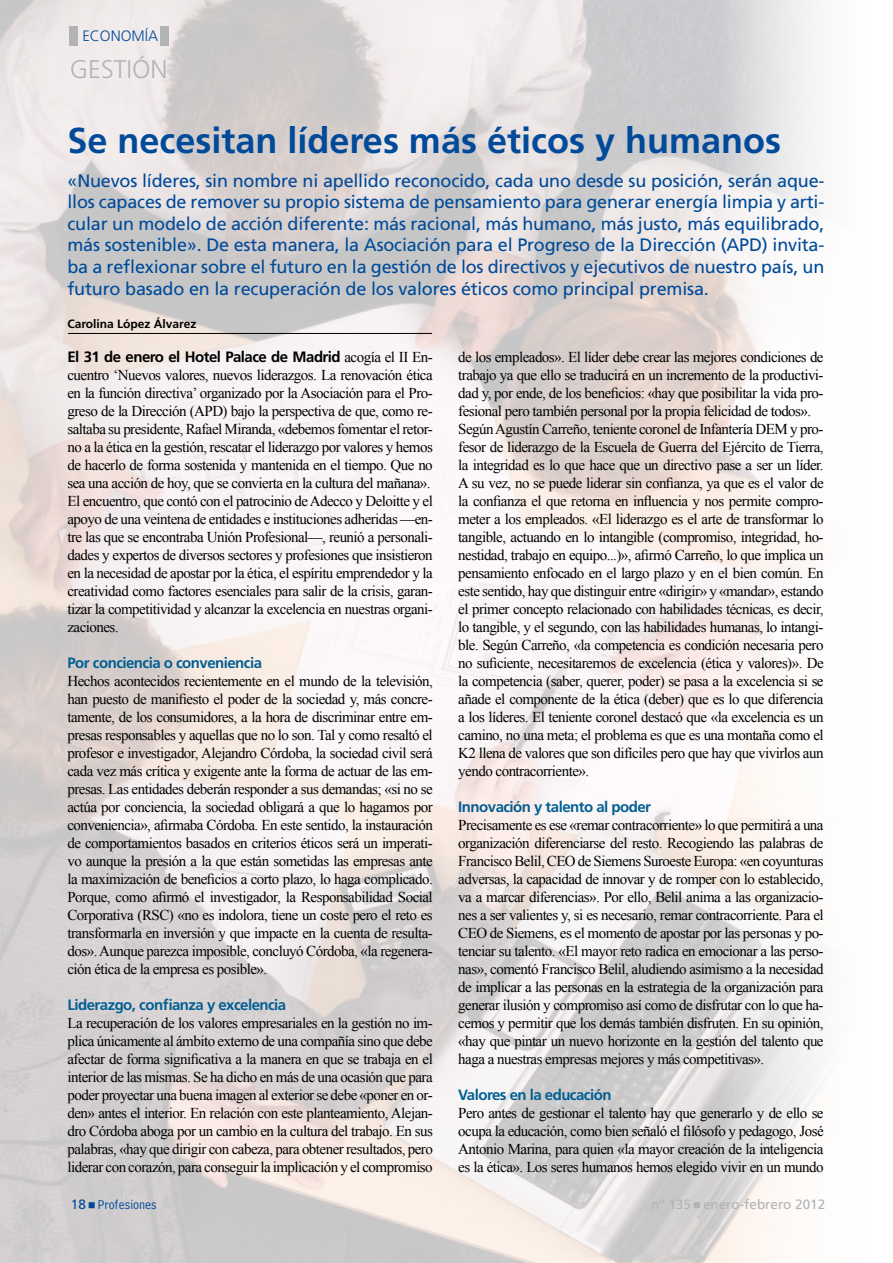
<style>
.page{position:relative;width:893px;height:1263px;background:#fff}
.page>*{position:absolute;margin:0;border:0;box-sizing:border-box;transform-origin:0 0}
.t1{font:700 36px "Frutiger";color:#004a99}
.t2{font:300 25.5px "Frutiger";color:#b1b3b4}
.t3{font:18px/21.6px "Frutiger";letter-spacing:-.01em;color:#004a99;text-align:justify}
.t4{font:15px/18px "Times New Roman";letter-spacing:-.035em;color:#000;text-align:justify}
.t5{font:700 15px "Frutiger";letter-spacing:-.035em;color:#015f93}
.t6{font:700 15px "Frutiger";letter-spacing:-.035em;color:#000}
.t7{font:300 15px "Frutiger";color:#004a99}
.t8{font:13.5px "Frutiger";color:#b1b3b4}
.t9{font:13.5px "Bell Centennial Std Address";color:#004a99}
.t10{font:13.5px "Frutiger";color:#004a99}
.t11{font:700 12px "Frutiger";color:#000}
.s1{font-family:"Times New Roman";font-weight:400}
</style>
<div class="page">
<img style="left:0;top:0;width:817px;height:1263px">
<div style="left:69px;top:26px;width:8px;height:20px;background:#b1b3b4"></div>
<div style="left:161px;top:26px;width:8px;height:20px;background:#b1b3b4"></div>
<hr style="left:68px;top:333px;width:364px;height:1px;background:#000">
<svg style="left:89px;top:1202px;width:6px;height:6px"></svg>
<svg style="left:694px;top:1202px;width:6px;height:6px"></svg>
<p class="t7" style="left:82px;top:27px;width:77px">ECONOMÍA</p>
<h2 class="t2" style="left:70px;top:54px;width:99px">GESTIÓN</h2>
<h1 class="t1" style="left:68px;top:120px;width:715px">Se necesitan líderes más éticos y humanos</h1>
<p class="t3" style="left:68px;top:170px;width:758px">«Nuevos líderes, sin nombre ni apellido reconocido, cada uno desde su posición, serán aque&shy;llos capaces de remover su propio sistema de pensamiento para generar energía limpia y arti&shy;cular un modelo de acción diferente: más racional, más humano, más justo, más equilibrado, más sostenible». De esta manera, la Asociación para el Progreso de la Dirección (APD) invita&shy;ba a reflexionar sobre el futuro en la gestión de los directivos y ejecutivos de nuestro país, un futuro basado en la recuperación de los valores éticos como principal premisa.</p>
<p class="t11" style="left:68px;top:316px;width:130px">Carolina López Álvarez</p>
<p class="t6" style="left:68px;top:348px;width:367px">El 31 de enero el Hotel Palace de Madrid <span class="s1">acogía el II En-</span></p>
<p class="t4" style="left:68px;top:365px;width:367px;text-align:left">cuentro ‘Nuevos valores, nuevos liderazgos. La renovación ética en la función directiva’ organizado por la Asociación para el Pro&shy;greso de la Dirección (APD) bajo la perspectiva de que, como re&shy;saltaba su presidente, Rafael Miranda, «debemos fomentar el retor&shy;no a la ética en la gestión, rescatar el liderazgo por valores y hemos de hacerlo de forma sostenida y mantenida en el tiempo. Que no sea una acción de hoy, que se convierta en la cultura del mañana».<br>El encuentro, que contó con el patrocinio de Adecco y Deloitte y el apoyo de una veintena de entidades e instituciones adheridas —en&shy;tre las que se encontraba Unión Profesional—, reunió a personali&shy;dades y expertos de diversos sectores y profesiones que insistieron en la necesidad de apostar por la ética, el espíritu emprendedor y la creatividad como factores esenciales para salir de la crisis, garan&shy;tizar la competitividad y alcanzar la excelencia en nuestras organi&shy;zaciones.</p>
<p class="t5" style="left:68px;top:654px;width:196px">Por conciencia o conveniencia</p>
<p class="t4" style="left:68px;top:671px;width:367px">Hechos acontecidos recientemente en el mundo de la televisión, han puesto de manifiesto el poder de la sociedad y, más concre&shy;tamente, de los consumidores, a la hora de discriminar entre em&shy;presas responsables y aquellas que no lo son. Tal y como resaltó el profesor e investigador, Alejandro Córdoba, la sociedad civil será cada vez más crítica y exigente ante la forma de actuar de las em&shy;presas. Las entidades deberán responder a sus demandas; «si no se actúa por conciencia, la sociedad obligará a que lo hagamos por conveniencia», afirmaba Córdoba. En este sentido, la instauración de comportamientos basados en criterios éticos será un imperati&shy;vo aunque la presión a la que están sometidas las empresas ante la maximización de beneficios a corto plazo, lo haga complicado.<br>Porque, como afirmó el investigador, la Responsabilidad Social Corporativa (RSC) «no es indolora, tiene un coste pero el reto es transformarla en inversión y que impacte en la cuenta de resulta&shy;dos». Aunque parezca imposible, concluyó Córdoba, «la regenera&shy;ción ética de la empresa es posible».</p>
<p class="t5" style="left:68px;top:996px;width:220px">Liderazgo, confianza y excelencia</p>
<p class="t4" style="left:68px;top:1013px;width:367px">La recuperación de los valores empresariales en la gestión no im&shy;plica únicamente al ámbito externo de una compañía sino que debe afectar de forma significativa a la manera en que se trabaja en el interior de las mismas. Se ha dicho en más de una ocasión que para poder proyectar una buena imagen al exterior se debe «poner en or&shy;den» antes el interior. En relación con este planteamiento, Alejan&shy;dro Córdoba aboga por un cambio en la cultura del trabajo. En sus palabras, «hay que dirigir con cabeza, para obtener resultados, pero liderar con corazón, para conseguir la implicación y el compromiso</p>
<p class="t4" style="left:458px;top:347px;width:367px;text-align:left">de los empleados». El líder debe crear las mejores condiciones de trabajo ya que ello se traducirá en un incremento de la productivi&shy;dad y, por ende, de los beneficios: «hay que posibilitar la vida pro&shy;fesional pero también personal por la propia felicidad de todos».<br>Según Agustín Carreño, teniente coronel de Infantería DEM y pro&shy;fesor de liderazgo de la Escuela de Guerra del Ejército de Tierra, la integridad es lo que hace que un directivo pase a ser un líder.<br>A su vez, no se puede liderar sin confianza, ya que es el valor de la confianza el que retorna en influencia y nos permite compro&shy;meter a los empleados. «El liderazgo es el arte de transformar lo tangible, actuando en lo intangible (compromiso, integridad, ho&shy;nestidad, trabajo en equipo...)», afirmó Carreño, lo que implica un pensamiento enfocado en el largo plazo y en el bien común. En este sentido, hay que distinguir entre «dirigir» y «mandar», estando el primer concepto relacionado con habilidades técnicas, es decir, lo tangible, y el segundo, con las habilidades humanas, lo intangi&shy;ble. Según Carreño, «la competencia es condición necesaria pero no suficiente, necesitaremos de excelencia (ética y valores)». De la competencia (saber, querer, poder) se pasa a la excelencia si se añade el componente de la ética (deber) que es lo que diferencia a los líderes. El teniente coronel destacó que «la excelencia es un camino, no una meta; el problema es que es una montaña como el K2 llena de valores que son difíciles pero que hay que vivirlos aun yendo contracorriente».</p>
<p class="t5" style="left:458px;top:798px;width:194px">Innovación y talento al poder</p>
<p class="t4" style="left:458px;top:815px;width:367px">Precisamente es ese «remar contracorriente» lo que permitirá a una organización diferenciarse del resto. Recogiendo las palabras de Francisco Belil, CEO de Siemens Suroeste Europa: «en coyunturas adversas, la capacidad de innovar y de romper con lo establecido, va a marcar diferencias». Por ello, Belil anima a las organizacio&shy;nes a ser valientes y, si es necesario, remar contracorriente. Para el CEO de Siemens, es el momento de apostar por las personas y po&shy;tenciar su talento. «El mayor reto radica en emocionar a las perso&shy;nas», comentó Francisco Belil, aludiendo asimismo a la necesidad de implicar a las personas en la estrategia de la organización para generar ilusión y compromiso así como de disfrutar con lo que ha&shy;cemos y permitir que los demás también disfruten. En su opinión, «hay que pintar un nuevo horizonte en la gestión del talento que haga a nuestras empresas mejores y más competitivas».</p>
<p class="t5" style="left:458px;top:1086px;width:155px">Valores en la educación</p>
<p class="t4" style="left:458px;top:1103px;width:367px">Pero antes de gestionar el talento hay que generarlo y de ello se ocupa la educación, como bien señaló el filósofo y pedagogo, José Antonio Marina, para quien «la mayor creación de la inteligencia es la ética». Los seres humanos hemos elegido vivir en un mundo</p>
<p class="t10" style="left:71px;top:1197px;width:17px">18</p>
<p class="t9" style="left:98px;top:1197px;width:60px">Profesiones</p>
<p class="t8" style="left:651px;top:1197px;width:41px">nº 135</p>
<p class="t8" style="left:703px;top:1197px;width:124px">enero-febrero 2012</p>
</div>
